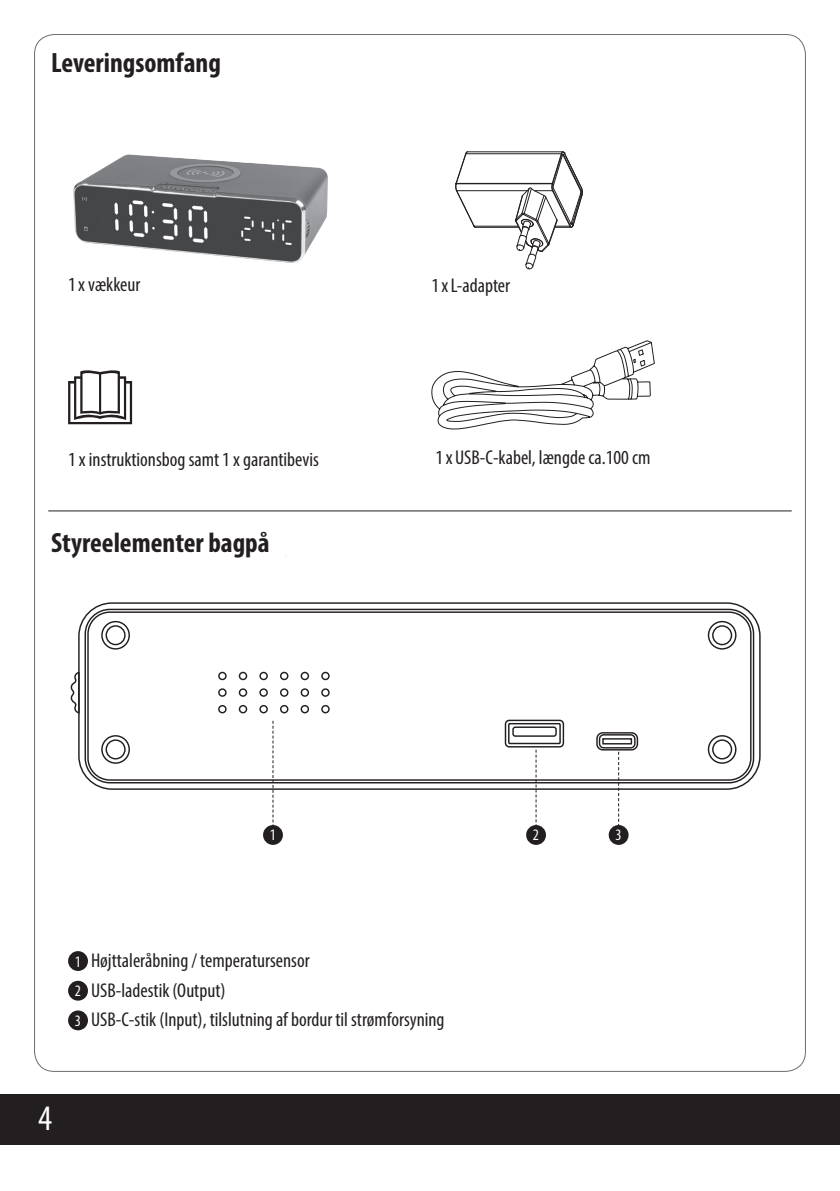
<style>
.page{position:relative;width:840px;height:1191px;background:#fff}
.page>*{position:absolute;margin:0;border:0;box-sizing:border-box;transform-origin:0 0}
.t1{font:condensed 36px "Myriad Pro";color:#fff}
.t2{font:700 condensed 28px "Myriad Pro";color:#231f20}
.t3{font:condensed 20px/29.6px "Myriad Pro";color:#231f20}
.t4{font:condensed 16px "Myriad Pro";color:#fff}
.s1{font-size:16px;color:#fff}
</style>
<div class="page">
<svg style="left:68px;top:370px;width:64px;height:54px"></svg>
<img style="left:73px;top:154px;width:254px;height:109px">
<div style="left:78px;top:602px;width:682px;height:188px;border:1px solid #231f20;border-radius:33px"></div>
<svg style="left:70px;top:671px;width:10px;height:53px"></svg>
<div style="left:84px;top:608px;width:669px;height:175px;border:1px solid #231f20;border-radius:25px"></div>
<div style="left:87px;top:611px;width:664px;height:169px;border:1px solid #231f20;border-radius:22px"></div>
<div style="left:101px;top:621px;width:29px;height:28px;border:1px solid #231f20;border-radius:50%"></div>
<div style="left:105px;top:625px;width:21px;height:20px;border:1px solid #231f20;border-radius:50%"></div>
<div style="left:101px;top:735px;width:29px;height:29px;border:1px solid #231f20;border-radius:50%"></div>
<div style="left:105px;top:739px;width:21px;height:20px;border:1px solid #231f20;border-radius:50%"></div>
<div style="left:707px;top:621px;width:29px;height:28px;border:1px solid #231f20;border-radius:50%"></div>
<div style="left:711px;top:625px;width:20px;height:20px;border:1px solid #231f20;border-radius:50%"></div>
<div style="left:707px;top:735px;width:29px;height:29px;border:1px solid #231f20;border-radius:50%"></div>
<div style="left:711px;top:739px;width:20px;height:20px;border:1px solid #231f20;border-radius:50%"></div>
<div style="left:218px;top:672px;width:8px;height:8px;border:1px solid #231f20;border-radius:50%"></div>
<div style="left:239px;top:672px;width:8px;height:8px;border:1px solid #231f20;border-radius:50%"></div>
<div style="left:259px;top:672px;width:9px;height:8px;border:1px solid #231f20;border-radius:50%"></div>
<div style="left:280px;top:672px;width:8px;height:8px;border:1px solid #231f20;border-radius:50%"></div>
<div style="left:300px;top:672px;width:9px;height:8px;border:1px solid #231f20;border-radius:50%"></div>
<div style="left:321px;top:672px;width:8px;height:8px;border:1px solid #231f20;border-radius:50%"></div>
<div style="left:218px;top:688px;width:8px;height:9px;border:1px solid #231f20;border-radius:50%"></div>
<div style="left:239px;top:688px;width:8px;height:9px;border:1px solid #231f20;border-radius:50%"></div>
<div style="left:259px;top:688px;width:9px;height:9px;border:1px solid #231f20;border-radius:50%"></div>
<div style="left:280px;top:688px;width:8px;height:9px;border:1px solid #231f20;border-radius:50%"></div>
<div style="left:300px;top:688px;width:9px;height:9px;border:1px solid #231f20;border-radius:50%"></div>
<div style="left:321px;top:688px;width:8px;height:9px;border:1px solid #231f20;border-radius:50%"></div>
<div style="left:218px;top:705px;width:8px;height:8px;border:1px solid #231f20;border-radius:50%"></div>
<div style="left:239px;top:705px;width:8px;height:8px;border:1px solid #231f20;border-radius:50%"></div>
<div style="left:259px;top:705px;width:9px;height:8px;border:1px solid #231f20;border-radius:50%"></div>
<div style="left:280px;top:705px;width:8px;height:8px;border:1px solid #231f20;border-radius:50%"></div>
<div style="left:300px;top:705px;width:9px;height:8px;border:1px solid #231f20;border-radius:50%"></div>
<div style="left:321px;top:705px;width:8px;height:8px;border:1px solid #231f20;border-radius:50%"></div>
<div style="left:504px;top:719px;width:59px;height:28px;border:1px solid #231f20;border-radius:4px"></div>
<div style="left:508px;top:723px;width:52px;height:21px;border:1px solid #231f20"></div>
<div style="left:512px;top:726px;width:44px;height:11px;border:1px solid #231f20;border-radius:2px"></div>
<div style="left:596px;top:732px;width:41px;height:18px;border:1px solid #231f20;border-radius:6px"></div>
<div style="left:598px;top:734px;width:37px;height:14px;border:1px solid #231f20;border-radius:4px"></div>
<div style="left:602px;top:738px;width:29px;height:6px;border:1px solid #231f20"></div>
<svg style="left:431px;top:340px;width:224px;height:90px"></svg>
<hr style="left:475px;top:227px;width:43px;height:1px;background:#231f20">
<hr style="left:474px;top:226px;width:44px;height:1px;background:#231f20">
<hr style="left:456px;top:190px;width:71px;height:1px;background:#231f20">
<hr style="left:456px;top:183px;width:96px;height:1px;background:#231f20">
<hr style="left:465px;top:153px;width:96px;height:1px;background:#231f20">
<hr style="left:467px;top:151px;width:95px;height:1px;background:#231f20">
<svg style="left:455px;top:151px;width:21px;height:77px"></svg>
<svg style="left:514px;top:151px;width:69px;height:119px"></svg>
<svg style="left:68px;top:951px;width:20px;height:20px"></svg>
<svg style="left:68px;top:980px;width:20px;height:20px"></svg>
<svg style="left:68px;top:1010px;width:20px;height:20px"></svg>
<hr style="left:48px;top:510px;width:743px;height:1px;background:#231f20">
<svg style="left:263px;top:721px;width:20px;height:124px"></svg>
<svg style="left:526px;top:749px;width:19px;height:96px"></svg>
<svg style="left:608px;top:751px;width:20px;height:94px"></svg>
<div style="left:0;top:1094px;width:839px;height:50px;background:#231f20"></div>
<h2 class="t2" style="left:51px;top:45px;width:171px">Leveringsomfang</h2>
<p class="t3" style="left:68px;top:269px;width:74px">1x vækkeur</p>
<p class="t3" style="left:68px;top:444px;width:252px">1 x instruktionsbog samt 1 x garantibevis</p>
<h2 class="t2" style="left:51px;top:525px;width:220px">Styreelementer bagpå</h2>
<p class="t3" style="left:431px;top:270px;width:80px">1xL-adapter</p>
<p class="t3" style="left:435px;top:442px;width:216px">1x USB-C-kabel, længde ca.100 cm</p>
<p class="t4" style="left:270px;top:825px;width:8px">1</p>
<p class="t4" style="left:532px;top:825px;width:8px">2</p>
<p class="t4" style="left:615px;top:825px;width:8px">3</p>
<p class="t3" style="left:75px;top:945px;width:371px"><span class="s1">1</span> Højttaleråbning / temperatursensor<br><span class="s1">2</span> USB-ladestik (Output)<br><span class="s1">3</span> USB-C-stik (Input), tilslutning af bordur til strømforsyning</p>
<h1 class="t1" style="left:38px;top:1095px;width:15px">4</h1>
</div>
